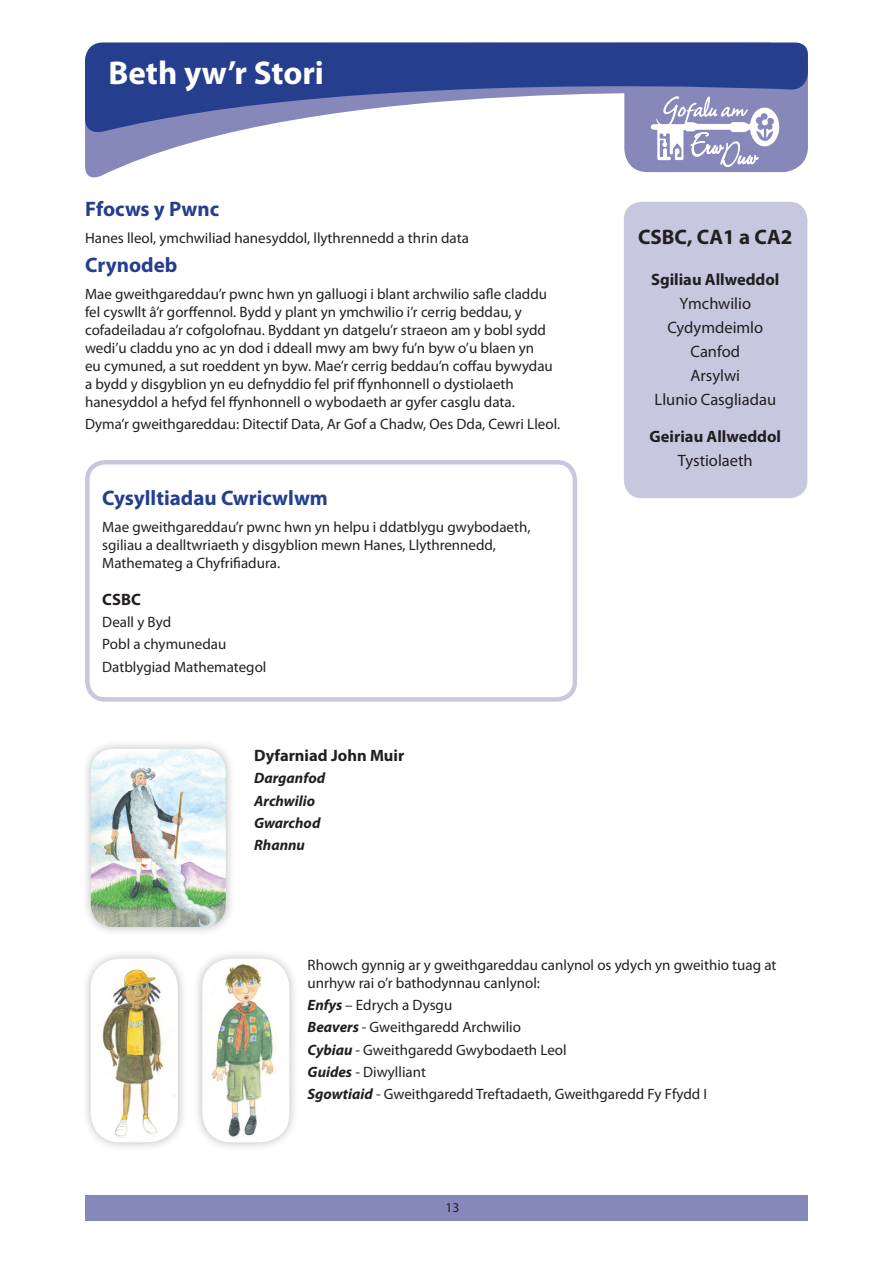
<style>
.page{position:relative;width:893px;height:1263px;background:#fff}
.page>*{position:absolute;margin:0;border:0;box-sizing:border-box;transform-origin:0 0}
.t1{font:700 33px "Myriad Pro";color:#fff}
.t2{font:700 21px "Myriad Pro";color:#253f8e}
.t3{font:700 21px "Myriad Pro";color:#231f20}
.t4{font:16.5px/24px "Myriad Pro";color:#231f20;text-align:center}
.t5{font:700 16.5px "Myriad Pro";color:#231f20}
.t6{font:15px/18px "Myriad Pro";color:#231f20}
.t7{font:italic 700 15px/22.2px "Myriad Pro";color:#231f20}
.t8{font:13.5px "Myriad Pro";color:#231f20}
.s1{font-weight:700;font-style:italic}
</style>
<div class="page">
<svg style="left:783px;top:136px;width:25px;height:36px"></svg>
<svg style="left:85px;top:136px;width:698px;height:42px"></svg>
<svg style="left:85px;top:43px;width:723px;height:93px;fill:#253f8e"></svg>
<div style="left:85px;top:1195px;width:723px;height:25px;background:#8688ba"></div>
<div style="left:624px;top:202px;width:183px;height:296px;background:#c7c7e0;border-radius:18px"></div>
<div style="left:85px;top:460px;width:492px;height:242px;border:4px solid #c7c7e0;border-radius:18px"></div>
<div style="left:192px;top:949px;width:107px;height:203px;background:#231f20;opacity:.3"></div>
<img style="left:202px;top:958px;width:87px;height:184px">
<div style="left:81px;top:949px;width:107px;height:203px;background:#231f20;opacity:.3"></div>
<img style="left:91px;top:958px;width:87px;height:184px">
<div style="left:81px;top:739px;width:154px;height:198px;background:#231f20;opacity:.3"></div>
<img style="left:91px;top:749px;width:135px;height:178px">
<h1 class="t1" style="left:108px;top:52px;width:217px">Beth yw’r Stori</h1>
<h2 class="t2" style="left:85px;top:196px;width:136px">Ffocws y Pwnc</h2>
<p class="t6" style="left:85px;top:229px;width:385px">Hanes lleol, ymchwiliad hanesyddol, llythrennedd a thrin data</p>
<h2 class="t2" style="left:85px;top:251px;width:94px">Crynodeb</h2>
<p class="t6" style="left:85px;top:284px;width:469px">Mae gweithgareddau’r pwnc hwn yn galluogi i blant archwilio safle claddu fel cyswllt â’r gorffennol. Bydd y plant yn ymchwilio i’r cerrig beddau, y cofadeiladau a’r cofgolofnau. Byddant yn datgelu’r straeon am y bobl sydd wedi’u claddu yno ac yn dod i ddeall mwy am bwy fu’n byw o’u blaen yn eu cymuned, a sut roeddent yn byw. Mae’r cerrig beddau’n coffau bywydau a bydd y disgyblion yn eu defnyddio fel prif ffynhonnell o dystiolaeth hanesyddol a hefyd fel ffynhonnell o wybodaeth ar gyfer casglu data.</p>
<p class="t6" style="left:85px;top:415px;width:477px">Dyma’r gweithgareddau: Ditectif Data, Ar Gof a Chadw, Oes Dda, Cewri Lleol.</p>
<h2 class="t2" style="left:102px;top:485px;width:227px">Cysylltiadau Cwricwlwm</h2>
<p class="t6" style="left:102px;top:518px;width:430px">Mae gweithgareddau’r pwnc hwn yn helpu i ddatblygu gwybodaeth, sgiliau a dealltwriaeth y disgyblion mewn Hanes, Llythrennedd,<br>Mathemateg a Chyfrifiadura.</p>
<p class="t5" style="left:102px;top:588px;width:40px">CSBC</p>
<p class="t6" style="left:102px;top:611px;width:166px;line-height:22.2px">Deall y Byd<br>Pobl a chymunedau<br>Datblygiad Mathemategol</p>
<p class="t5" style="left:254px;top:745px;width:152px">Dyfarniad John Muir</p>
<p class="t7" style="left:254px;top:767px;width:73px">Darganfod<br>Archwilio<br>Gwarchod<br>Rhannu</p>
<h2 class="t3" style="left:638px;top:223px;width:156px">CSBC, CA1 a CA2</h2>
<p class="t5" style="left:651px;top:268px;width:130px">Sgiliau Allweddol</p>
<p class="t4" style="left:654px;top:291px;width:123px">Ymchwilio<br>Cydymdeimlo<br>Canfod<br>Arsylwi<br>Llunio Casgliadau</p>
<p class="t5" style="left:650px;top:425px;width:133px">Geiriau Allweddol</p>
<p class="t4" style="left:678px;top:448px;width:76px">Tystiolaeth</p>
<p class="t6" style="left:308px;top:955px;width:470px">Rhowch gynnig ar y gweithgareddau canlynol os ydych yn gweithio tuag at unrhyw rai o’r bathodynnau canlynol:</p>
<p class="t6" style="left:308px;top:994px;width:401px;line-height:22.2px"><span class="s1">Enfys</span> – Edrych a Dysgu<br><span class="s1">Beavers</span> - Gweithgaredd Archwilio<br><span class="s1">Cybiau</span> - Gweithgaredd Gwybodaeth Leol<br><span class="s1">Guides</span> - Diwylliant<br><span class="s1">Sgowtiaid</span> - Gweithgaredd Treftadaeth, Gweithgaredd Fy Ffydd I</p>
<p class="t8" style="left:446px;top:1199px;width:15px">13</p>
</div>
